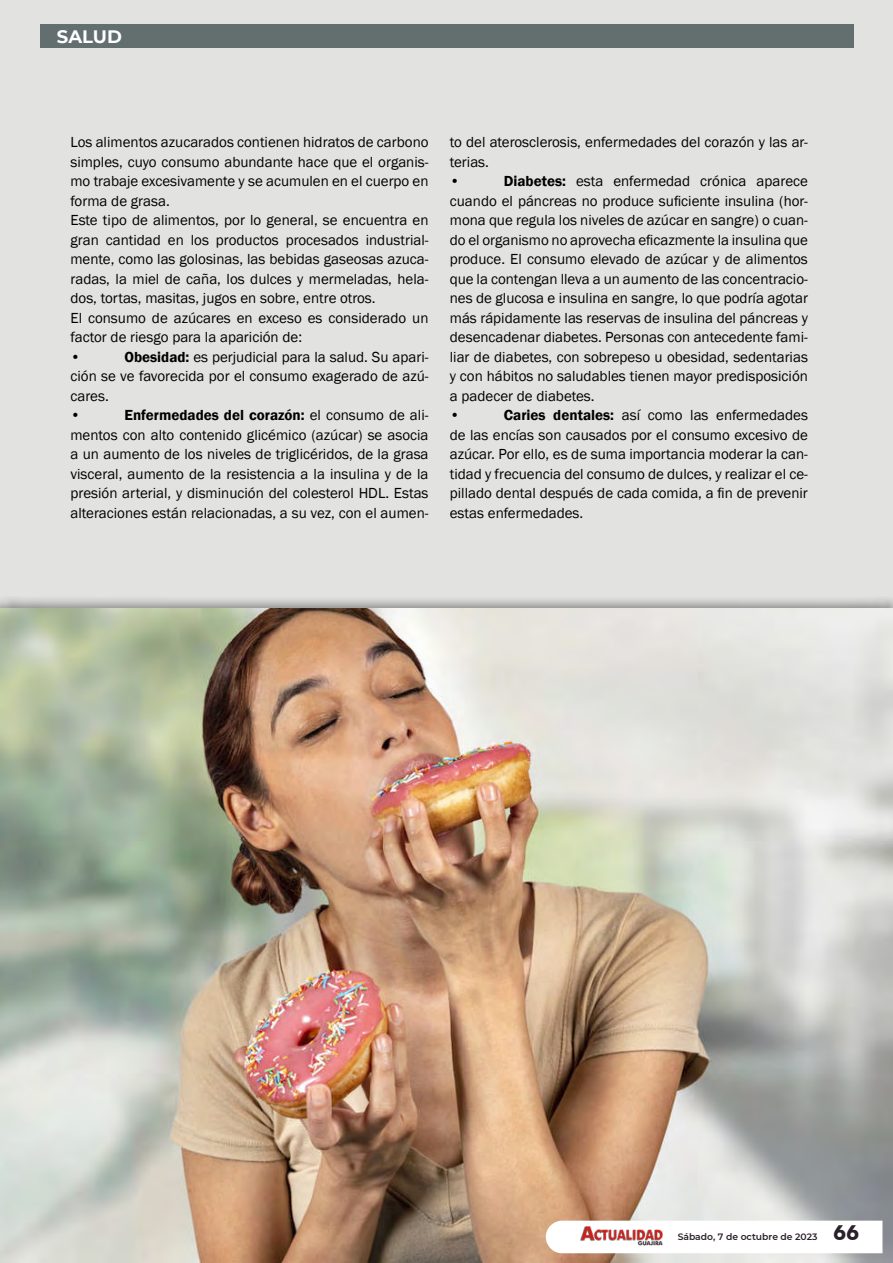
<style>
.page{position:relative;width:893px;height:1263px;background:#e2e2e0}
.page>*{position:absolute;margin:0;border:0;box-sizing:border-box;transform-origin:0 0}
.t1{font:700 21px "Futura BT";color:#292129}
.t2{font:700 18px "Montserrat";color:#fff}
.t3{font:15px/19.5px "Franklin Gothic";color:#000}
.t4{font:600 9.15px "Montserrat";color:#292129}
.s1{font-weight:600}
</style>
<div class="page">
<img style="left:0;top:608px;width:893px;height:655px">
<div style="left:40px;top:24px;width:814px;height:24px;background:#636f6f"></div>
<svg style="left:546px;top:1220px;width:336px;height:33px"></svg>
<p class="t2" style="left:57px;top:23px;width:67px">SALUD</p>
<p class="t3" style="left:70px;top:133px;width:360px">Los alimentos azucarados contienen hidratos de carbono simples, cuyo consumo abundante hace que el organis&shy;mo trabaje excesivamente y se acumulen en el cuerpo en forma de grasa.<br>Este tipo de alimentos, por lo general, se encuentra en gran cantidad en los productos procesados industrial&shy;mente, como las golosinas, las bebidas gaseosas azuca&shy;radas, la miel de caña, los dulces y mermeladas, hela&shy;dos, tortas, masitas, jugos en sobre, entre otros.<br>El consumo de azúcares en exceso es considerado un factor de riesgo para la aparición de:<br>•</p>
<p class="t3" style="left:70px;top:347px;width:360px;text-indent:54px"><span class="s1">Obesidad:</span> es perjudicial para la salud. Su apari&shy;ción se ve favorecida por el consumo exagerado de azú&shy;cares.<br>•</p>
<p class="t3" style="left:70px;top:406px;width:360px;text-align:justify;text-indent:54px"><span class="s1">Enfermedades del corazón:</span> el consumo de ali&shy;mentos con alto contenido glicémico (azúcar) se asocia a un aumento de los niveles de triglicéridos, de la grasa visceral, aumento de la resistencia a la insulina y de la presión arterial, y disminución del colesterol HDL. Estas alteraciones están relacionadas, a su vez, con el aumen-</p>
<p class="t3" style="left:450px;top:133px;width:360px">to del aterosclerosis, enfermedades del corazón y las ar&shy;terias.<br>•</p>
<p class="t3" style="left:450px;top:172px;width:360px;text-indent:54px"><span class="s1">Diabetes:</span> esta enfermedad crónica aparece cuando el páncreas no produce suficiente insulina (hor&shy;mona que regula los niveles de azúcar en sangre) o cuan&shy;do el organismo no aprovecha eficazmente la insulina que produce. El consumo elevado de azúcar y de alimentos que la contengan lleva a un aumento de las concentracio&shy;nes de glucosa e insulina en sangre, lo que podría agotar más rápidamente las reservas de insulina del páncreas y desencadenar diabetes. Personas con antecedente fami&shy;liar de diabetes, con sobrepeso u obesidad, sedentarias y con hábitos no saludables tienen mayor predisposición a padecer de diabetes.<br>•</p>
<p class="t3" style="left:450px;top:406px;width:360px;text-align:justify;text-indent:54px"><span class="s1">Caries dentales:</span> así como las enfermedades de las encías son causados por el consumo excesivo de azúcar. Por ello, es de suma importancia moderar la can&shy;tidad y frecuencia del consumo de dulces, y realizar el ce&shy;pillado dental después de cada comida, a fin de prevenir estas enfermedades.</p>
<p class="t4" style="left:678px;top:1230px;width:141px">Sábado, 7 de octubre de 2023</p>
<h1 class="t1" style="left:833px;top:1220px;width:28px">66</h1>
</div>
